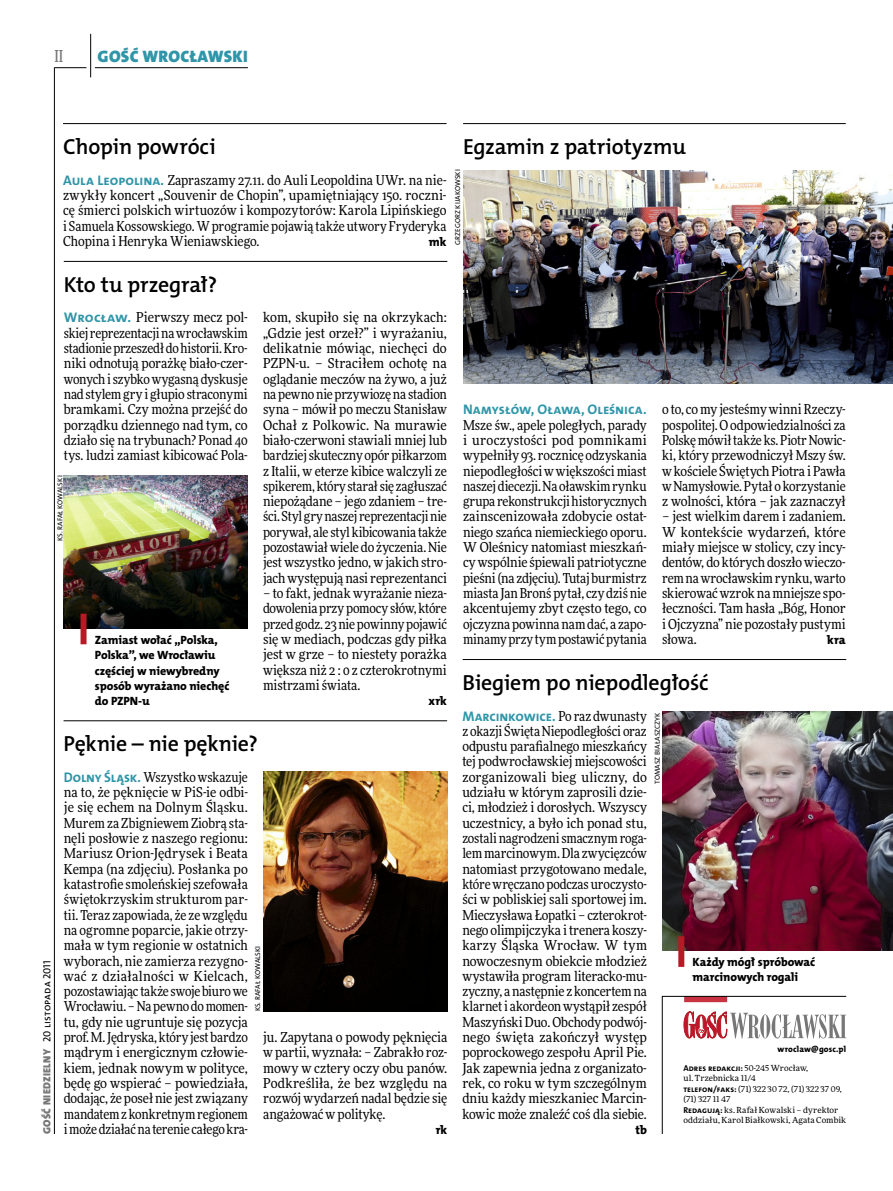
<style>
.page{position:relative;width:893px;height:1191px;background:#fff}
.page>*{position:absolute;margin:0;border:0;box-sizing:border-box;transform-origin:0 0}
.t1{font:21.9px "The Mix HP6 Se Bld";letter-spacing:-.01em;color:#000}
.t2{font:16.65px "The Mix HP9 Blk";letter-spacing:.02em;color:#2f95a8}
.t3{font:500 16.5px "Freeday Narrow";color:#777778;scale:.9 1}
.t4{font:13.95px "The Mix HP7 Bld";letter-spacing:-.005em;color:#2f95a8}
.t5{font:13.65px/15.3px "Freeday Narrow News";letter-spacing:-.005em;color:#000;text-align:justify}
.t6{font:12.3px "The Mix HP8 Ex Bld";color:#000}
.t7{font:12px/15.3px "The Mix HP8 Ex Bld";letter-spacing:-.005em;color:#000}
.t8{font:10.5px "The Mix HP5 Plain";color:#000}
.t9{font:8.55px "The Mix HP7 Bld";letter-spacing:.005em;color:#000}
.t10{font:8.55px "The Mix HP8 Ex Bld";letter-spacing:.015em;color:#000}
.t11{font:8.4px/10.5px "Freeday News";letter-spacing:.015em;color:#000}
.t12{font:7.2px "The Mix HP5 Plain";letter-spacing:.015em;color:#000}
.s1{font-family:"The Mix HP7 Bld";font-size:13.95px;color:#2f95a8}
.s2{font-family:"The Mix HP9 Blk";color:#777778}
.s3{font-family:"Freeday Narrow News";font-size:13.65px;color:#000}
.s4{font-family:"Freeday News";font-size:8.4px}
.s5{font-family:"The Mix HP7 Bld";font-size:8.55px}
</style>
<div class="page">
<hr style="left:54px;top:67px;width:1px;height:1067px;background:#000">
<hr style="left:90px;top:34px;width:1px;height:43px;background:#000">
<hr style="left:54px;top:67px;width:32px;height:1px;background:#000">
<hr style="left:95px;top:67px;width:153px;height:1px;background:#000">
<svg style="left:662px;top:996px;width:185px;height:138px"></svg>
<hr style="left:463px;top:123px;width:383px;height:1px;background:#000">
<img style="left:463px;top:171px;width:430px;height:213px">
<hr style="left:64px;top:720px;width:383px;height:1px;background:#000">
<img style="left:263px;top:772px;width:184px;height:239px">
<hr style="left:63px;top:123px;width:384px;height:1px;background:#000">
<hr style="left:463px;top:659px;width:383px;height:1px;background:#000">
<img style="left:662px;top:711px;width:231px;height:239px">
<div style="left:678px;top:936px;width:6px;height:31px;background:#b51b24"></div>
<hr style="left:64px;top:261px;width:383px;height:1px;background:#000">
<img style="left:64px;top:475px;width:183px;height:153px">
<div style="left:81px;top:613px;width:6px;height:31px;background:#b51b24"></div>
<p class="t3" style="left:54px;top:46px;width:11px">II</p>
<p class="t2" style="left:98px;top:46px;width:152px">GOŚĆ WROCŁAWSKI</p>
<h1 class="t1" style="left:63px;top:132px;width:154px">Chopin powróci</h1>
<p class="t5" style="left:63px;top:172px;width:385px"><span class="s1">Aula Leopolina.</span> Zapraszamy 27.11. do Auli Leopoldina UWr. na nie&shy;zwykły koncert „Souvenir de Chopin”, upamiętniający 150. roczni&shy;cę śmierci polskich wirtuozów i kompozytorów: Karola Lipińskiego i Samuela Kossowskiego. W programie pojawią także utwory Fryderyka Chopina i Henryka Wieniawskiego.</p>
<p class="t6" style="left:429px;top:234px;width:19px">mk</p>
<h1 class="t1" style="left:463px;top:132px;width:224px">Egzamin z patriotyzmu</h1>
<p class="t12" style="left:453px;top:245px;width:77px;rotate:-90deg">Grzegorz Kijakowski</p>
<h1 class="t1" style="left:64px;top:270px;width:155px">Kto tu przegrał?</h1>
<p class="t5" style="left:64px;top:310px;width:185px"><span class="s1">Wrocław.</span> Pierwszy mecz pol&shy;skiej reprezentacji na wrocławskim stadionie przeszedł do historii. Kro&shy;niki odnotują porażkę biało-czer&shy;wonych i szybko wygasną dyskusje nad stylem gry i głupio straconymi bramkami. Czy można przejść do porządku dziennego nad tym, co działo się na trybunach? Ponad 40 tys. ludzi zamiast kibicować Pola-</p>
<p class="t5" style="left:263px;top:310px;width:185px">kom, skupiło się na okrzykach: „Gdzie jest orzeł?” i wyrażaniu, delikatnie mówiąc, niechęci do PZPN-u. – Straciłem ochotę na oglądanie meczów na żywo, a już na pewno nie przywiozę na stadion syna – mówił po meczu Stanisław Ochał z Polkowic. Na murawie biało-czerwoni stawiali mniej lub bardziej skuteczny opór piłkarzom z Italii, w eterze kibice walczyli ze spikerem, który starał się zagłuszać niepożądane – jego zdaniem – tre&shy;ści. Styl gry naszej reprezentacji nie porywał, ale styl kibicowania także pozostawiał wiele do życzenia. Nie jest wszystko jedno, w jakich stro&shy;jach występują nasi reprezentanci</p>
<p class="t5" style="left:263px;top:585px;width:185px">– to fakt, jednak wyrażanie nieza&shy;dowolenia przy pomocy słów, które przed godz. 23 nie powinny pojawić się w mediach, podczas gdy piłka jest w grze – to niestety porażka większa niż 2 : 0 z czterokrotnymi mistrzami świata.</p>
<p class="t6" style="left:428px;top:693px;width:20px">xrk</p>
<p class="t12" style="left:55px;top:541px;width:67px;rotate:-90deg">ks. Rafał Kowalski</p>
<p class="t7" style="left:95px;top:632px;width:136px">Zamiast wołać „Polska,<br>Polska”, we Wrocławiu częściej w niewybredny sposób wyrażano niechęć do PZPN-u</p>
<p class="t8" style="left:40px;top:1134px;width:175px;rotate:-90deg"><span class="s2">GOŚĆ NIEDZIELNY</span> 20 listopada 2011</p>
<h1 class="t1" style="left:64px;top:729px;width:196px">Pęknie – nie pęknie?</h1>
<p class="t5" style="left:64px;top:769px;width:186px"><span class="s1">Dolny Śląsk.</span> Wszystko wskazuje na to, że pęknięcie w PiS-ie odbi&shy;je się echem na Dolnym Śląsku.<br>Murem za Zbigniewem Ziobrą sta&shy;nęli posłowie z naszego regionu:<br>Mariusz Orion-Jędrysek i Beata Kempa (na zdjęciu). Posłanka po katastrofie smoleńskiej szefowała świętokrzyskim strukturom par&shy;tii. Teraz zapowiada, że ze względu na ogromne poparcie, jakie otrzy&shy;mała w tym regionie w ostatnich wyborach, nie zamierza rezygno&shy;wać z działalności w Kielcach, pozostawiając także swoje biuro we Wrocławiu. – Na pewno do momen&shy;tu, gdy nie ugruntuje się pozycja prof. M. Jędryska, który jest bardzo mądrym i energicznym człowie&shy;kiem, jednak nowym w polityce, będę go wspierać – powiedziała, dodając, że poseł nie jest związany mandatem z konkretnym regionem i może działać na terenie całego kra-</p>
<p class="t12" style="left:253px;top:1011px;width:67px;rotate:-90deg">ks. Rafał Kowalski</p>
<p class="t5" style="left:263px;top:1029px;width:186px">ju. Zapytana o powody pęknięcia w partii, wyznała: – Zabrakło roz&shy;mowy w cztery oczy obu panów.<br>Podkreśliła, że bez względu na rozwój wydarzeń nadal będzie się angażować w politykę.</p>
<p class="t6" style="left:436px;top:1122px;width:13px">rk</p>
<p class="t4" style="left:463px;top:400px;width:185px">Namysłów, Oława, Oleśnica.</p>
<p class="t5" style="left:463px;top:417px;width:185px">Msze św., apele poległych, parady i uroczystości pod pomnikami wypełniły 93. rocznicę odzyskania niepodległości w większości miast naszej diecezji. Na oławskim rynku grupa rekonstrukcji historycznych zainscenizowała zdobycie ostat&shy;niego szańca niemieckiego oporu.<br>W Oleśnicy natomiast mieszkań&shy;cy wspólnie śpiewali patriotyczne pieśni (na zdjęciu). Tutaj burmistrz miasta Jan Bronś pytał, czy dziś nie akcentujemy zbyt często tego, co ojczyzna powinna nam dać, a zapo&shy;minamy przy tym postawić pytania</p>
<p class="t5" style="left:662px;top:401px;width:185px">o to, co my jesteśmy winni Rzeczy&shy;pospolitej. O odpowiedzialności za Polskę mówił także ks. Piotr Nowic&shy;ki, który przewodniczył Mszy św. w kościele Świętych Piotra i Pawła w Namysłowie. Pytał o korzystanie z wolności, która – jak zaznaczył</p>
<p class="t5" style="left:662px;top:509px;width:185px">– jest wielkim darem i zadaniem.<br>W kontekście wydarzeń, które miały miejsce w stolicy, czy incy&shy;dentów, do których doszło wieczo&shy;rem na wrocławskim rynku, warto skierować wzrok na mniejsze spo&shy;łeczności. Tam hasła „Bóg, Honor i Ojczyzna” nie pozostały pustymi słowa.</p>
<p class="t6" style="left:827px;top:632px;width:20px">kra</p>
<h1 class="t1" style="left:463px;top:668px;width:247px">biegiem po niepodległość</h1>
<p class="t4" style="left:462px;top:707px;width:186px">Marcinkowice. <span class="s3">Po raz dwunasty</span></p>
<p class="t5" style="left:462px;top:723px;width:186px">z okazji Święta Niepodległości oraz odpustu parafialnego mieszkańcy tej podwrocławskiej miejscowości zorganizowali bieg uliczny, do udziału w którym zaprosili dzie&shy;ci, młodzież i dorosłych. Wszyscy uczestnicy, a było ich ponad stu, zostali nagrodzeni smacznym roga&shy;lem marcinowym. Dla zwycięzców natomiast przygotowano medale, które wręczano podczas uroczysto&shy;ści w pobliskiej sali sportowej im.<br>Mieczysława Łopatki – czterokrot&shy;nego olimpijczyka i trenera koszy&shy;karzy Śląska Wrocław. W tym nowoczesnym obiekcie młodzież wystawiła program literacko-mu&shy;zyczny, a następnie z koncertem na klarnet i akordeon wystąpił zespół Maszyński Duo. Obchody podwój&shy;nego święta zakończył występ poprockowego zespołu April Pie.<br>Jak zapewnia jedna z organizato&shy;rek, co roku w tym szczególnym dniu każdy mieszkaniec Marcin&shy;kowic może znaleźć coś dla siebie.</p>
<p class="t6" style="left:635px;top:1122px;width:13px">tb</p>
<p class="t12" style="left:653px;top:784px;width:72px;rotate:-90deg">Tomasz Białaszczyk</p>
<p class="t7" style="left:693px;top:954px;width:124px">Każdy mógł spróbować marcinowych rogali</p>
<p class="t10" style="left:778px;top:1043px;width:70px">wroclaw@gosc.pl</p>
<p class="t9" style="left:683px;top:1062px;width:126px">Adres redakcji: <span class="s4">50-245 Wrocław,</span></p>
<p class="t11" style="left:683px;top:1073px;width:164px">ul. Trzebnicka 11/4<br><span class="s5">telefon/faks:</span> (71) 322 30 72, (71) 322 37 09, (71) 327 11 47<br><span class="s5">Redagują:</span> ks. Rafał Kowalski – dyrektor oddziału, Karol Białkowski, Agata Combik</p>
</div>
